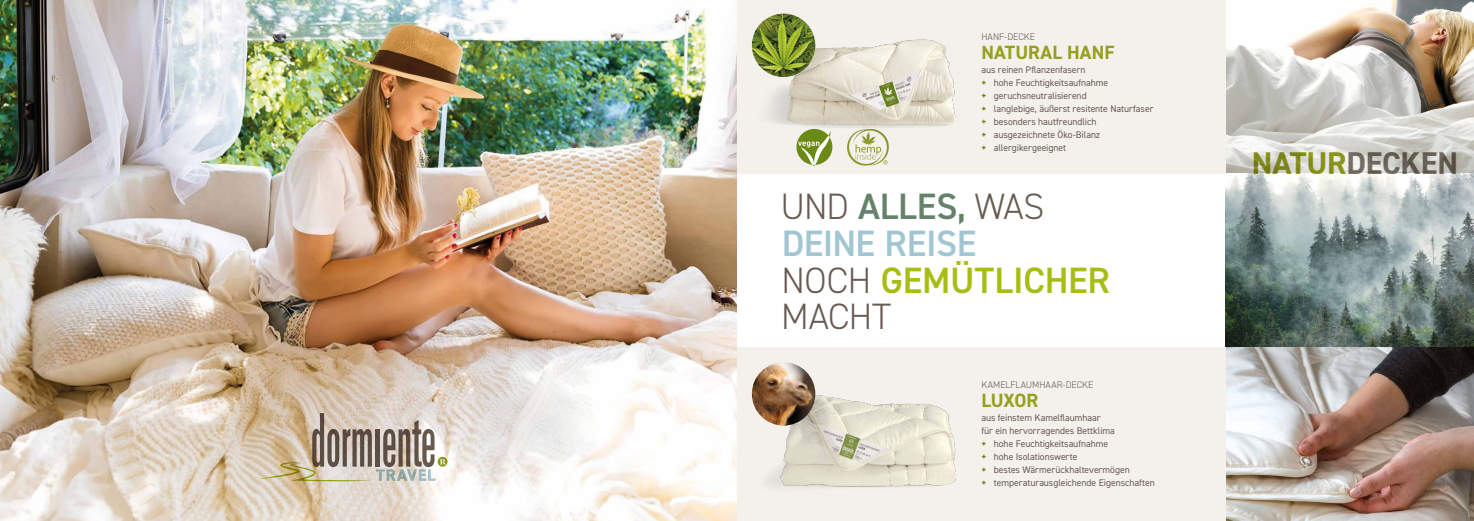
<style>
.page{position:relative;width:1474px;height:521px;background:#fff}
.page>*{position:absolute;margin:0;border:0;box-sizing:border-box;transform-origin:0 0}
.t1{font:300 36.75px/36.8px "DIN2014";letter-spacing:-.02em;color:#695b52}
.t2{font:700 31.5px "DIN2014";letter-spacing:-.005em;color:#7d746a}
.t3{font:700 19.25px "DIN2014";letter-spacing:-.005em;color:#96a01e}
.t4{font:9.62px/13.1px "DIN2014";letter-spacing:-.005em;color:#695b52}
.t5{font:300 9.62px "DIN2014";letter-spacing:-.005em;color:#695b52}
.s1{font-weight:800;color:#6b8a15}
.s2{font-weight:600;color:#65826b}
.s3{font-weight:600;color:#a2c6d1}
.s4{font-weight:600;color:#a6be14}
.s5{color:#96a01e}
</style>
<div class="page">
<img style="left:0;top:0;width:737px;height:521px">
<img style="left:1225px;top:0;width:248px;height:174px">
<svg style="left:1225px;top:174px;width:248px;height:173px"></svg>
<img style="left:1225px;top:347px;width:248px;height:174px">
<div style="left:737px;top:347px;width:488px;height:174px;background:#f4f0ec"></div>
<img style="left:751px;top:373px;width:205px;height:114px">
<div style="left:737px;top:0;width:488px;height:174px;background:#f4f0ec"></div>
<img style="left:751px;top:27px;width:206px;height:102px">
<img style="left:752px;top:14px;width:63px;height:63px;border-radius:32px">
<img style="left:752px;top:362px;width:63px;height:64px;border-radius:32px">
<svg style="left:796px;top:129px;width:36px;height:37px"></svg>
<svg style="left:847px;top:129px;width:41px;height:37px"></svg>
<svg style="left:258px;top:413px;width:189px;height:68px"></svg>
<p class="t5" style="left:981px;top:31px;width:55px">HANF-DECKE</p>
<h3 class="t3" style="left:981px;top:40px;width:134px">NATURAL HANF</h3>
<p class="t4" style="left:981px;top:62px;width:173px">aus reinen Pflanzenfasern<br><span class="s1">+</span> hohe Feuchtigkeitsaufnahme<br><span class="s1">+</span> geruchsneutralisierend<br><span class="s1">+</span> langlebige, äußerst resitente Naturfaser <span class="s1">+</span> besonders hautfreundlich<br><span class="s1">+</span> ausgezeichnete Öko-Bilanz<br><span class="s1">+</span> allergikergeeignet</p>
<h1 class="t1" style="left:780px;top:188px;width:331px">UND <span class="s2">ALLES,</span> WAS<br><span class="s3">DEINE REISE<br></span>NOCH <span class="s4">GEMÜTLICHER<br></span>MACHT</h1>
<p class="t5" style="left:981px;top:379px;width:114px">KAMELFLAUMHAAR-DECKE</p>
<h3 class="t3" style="left:981px;top:388px;width:58px">LUXOR</h3>
<p class="t4" style="left:981px;top:410px;width:175px">aus feinstem Kamelflaumhaar<br>für ein hervorragendes Bettklima<br><span class="s1">+</span> hohe Feuchtigkeitsaufnahme<br><span class="s1">+</span> hohe Isolationswerte<br><span class="s1">+</span> bestes Wärmerückhaltevermögen<br><span class="s1">+</span> temperaturausgleichende Eigenschaften</p>
<h2 class="t2" style="left:1251px;top:142px;width:208px"><span class="s5">NATUR</span>DECKEN</h2>
</div>
